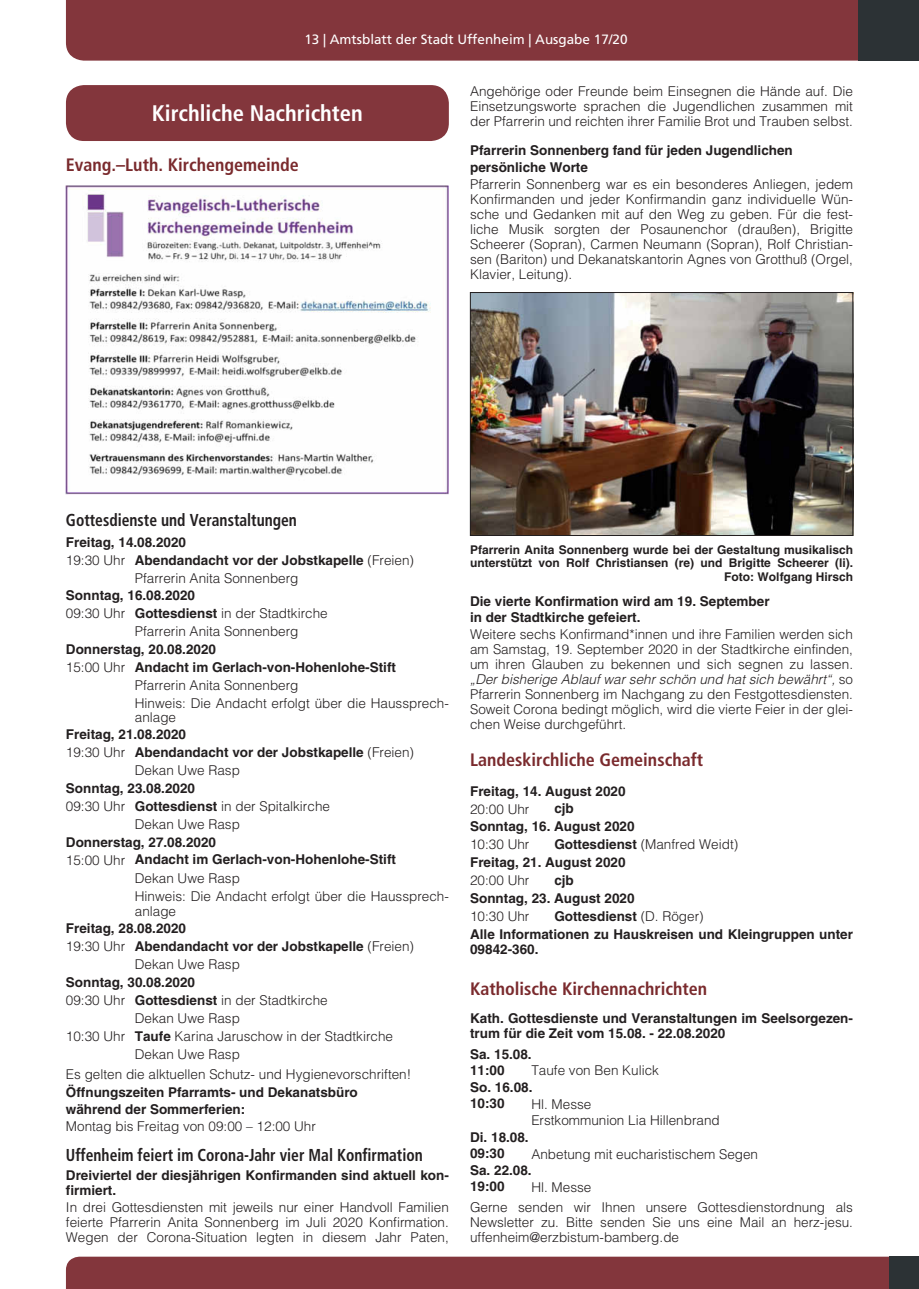
<style>
.page{position:relative;width:919px;height:1289px;background:#fff}
.page>*{position:absolute;margin:0;border:0;box-sizing:border-box;transform-origin:0 0}
.t1{font:700 condensed 22.5px "Frutiger LT";color:#fff}
.t2{font:700 condensed 18px "Frutiger LT";color:#7a2a2d}
.t3{font:700 condensed 17.25px "Frutiger LT";color:#231f20;scale:.9 1}
.t4{font:300 13.5px/15px "Helvetica LT";color:#231f20;text-align:justify}
.t5{font:700 13.5px/16.4px "Helvetica LT";color:#231f20}
.t6{font:13.5px "Frutiger LT";color:#fff}
.t7{font:700 12px/13.5px "Helvetica LT";color:#231f20;text-align:right}
.s1{font-weight:300}
.s2{font-weight:700}
.s3{font-style:italic}
</style>
<div class="page">
<div style="left:66px;top:1256px;width:823px;height:32px;background:#83363c"></div>
<div style="left:889px;top:1256px;width:29px;height:32px;background:#2c3235"></div>
<div style="left:66px;top:0;width:792px;height:61px;background:#83363c"></div>
<div style="left:858px;top:0;width:60px;height:61px;background:#2c3235"></div>
<img style="left:472px;top:294px;width:379px;height:239px">
<div style="left:470px;top:292px;width:383px;height:243px;border:1px solid #231f20"></div>
<div style="left:66px;top:85px;width:383px;height:56px;background:#83363c;border-radius:18px"></div>
<img style="left:66px;top:186px;width:383px;height:308px">
<p class="t6" style="left:304px;top:32px;width:325px">13 | Amtsblatt der Stadt Uffenheim | Ausgabe 17/20</p>
<p class="t4" style="left:470px;top:83px;width:384px">Angehörige oder Freunde beim Einsegnen die Hände auf. Die Einsetzungsworte sprachen die Jugendlichen zusammen mit der Pfarrerin und reichten ihrer Familie Brot und Trauben selbst.</p>
<p class="t5" style="left:470px;top:141px;width:324px;line-height:17.2px">Pfarrerin Sonnenberg fand für jeden Jugendlichen persönliche Worte</p>
<p class="t4" style="left:470px;top:177px;width:384px">Pfarrerin Sonnenberg war es ein besonderes Anliegen, jedem Konfirmanden und jeder Konfirmandin ganz individuelle Wün&shy;sche und Gedanken mit auf den Weg zu geben. Für die fest&shy;liche Musik sorgten der Posaunenchor (draußen), Brigitte Scheerer (Sopran), Carmen Neumann (Sopran), Rolf Christian&shy;sen (Bariton) und Dekanatskantorin Agnes von Grotthuß (Orgel, Klavier, Leitung).</p>
<h1 class="t1" style="left:152px;top:100px;width:212px">Kirchliche Nachrichten</h1>
<h2 class="t2" style="left:66px;top:154px;width:234px">Evang.–Luth. Kirchengemeinde</h2>
<p class="t3" style="left:66px;top:509px;width:258px">Gottesdienste und Veranstaltungen</p>
<p class="t5" style="left:66px;top:533px;width:122px">Freitag, 14.08.2020</p>
<p class="t5" style="left:66px;top:551px;width:349px"><span class="s1">19:30 Uhr</span> Abendandacht vor der Jobstkapelle <span class="s1">(Freien)</span></p>
<p class="t4" style="left:135px;top:570px;width:165px">Pfarrerin Anita Sonnenberg</p>
<p class="t5" style="left:66px;top:587px;width:131px">Sonntag, 16.08.2020</p>
<p class="t4" style="left:66px;top:606px;width:263px">09:30 Uhr <span class="s2">Gottesdienst</span> in der Stadtkirche</p>
<p class="t4" style="left:135px;top:624px;width:165px">Pfarrerin Anita Sonnenberg</p>
<p class="t5" style="left:66px;top:641px;width:152px">Donnerstag, 20.08.2020</p>
<p class="t5" style="left:66px;top:658px;width:331px"><span class="s1">15:00 Uhr</span> Andacht im Gerlach-von-Hohenlohe-Stift</p>
<p class="t4" style="left:135px;top:677px;width:165px">Pfarrerin Anita Sonnenberg</p>
<p class="t4" style="left:135px;top:695px;width:315px">Hinweis: Die Andacht erfolgt über die Haussprech-</p>
<p class="t4" style="left:135px;top:709px;width:43px">anlage</p>
<p class="t5" style="left:66px;top:726px;width:122px">Freitag, 21.08.2020</p>
<p class="t5" style="left:66px;top:744px;width:349px"><span class="s1">19:30 Uhr</span> Abendandacht vor der Jobstkapelle <span class="s1">(Freien)</span></p>
<p class="t4" style="left:135px;top:762px;width:107px">Dekan Uwe Rasp</p>
<p class="t5" style="left:66px;top:779px;width:131px">Sonntag, 23.08.2020</p>
<p class="t4" style="left:66px;top:798px;width:265px">09:30 Uhr <span class="s2">Gottesdienst</span> in der Spitalkirche</p>
<p class="t4" style="left:135px;top:816px;width:107px">Dekan Uwe Rasp</p>
<p class="t5" style="left:66px;top:833px;width:152px">Donnerstag, 27.08.2020</p>
<p class="t5" style="left:66px;top:851px;width:331px"><span class="s1">15:00 Uhr</span> Andacht im Gerlach-von-Hohenlohe-Stift</p>
<p class="t4" style="left:135px;top:870px;width:107px">Dekan Uwe Rasp</p>
<p class="t4" style="left:135px;top:888px;width:315px">Hinweis: Die Andacht erfolgt über die Haussprech-</p>
<p class="t4" style="left:135px;top:903px;width:43px">anlage</p>
<p class="t5" style="left:66px;top:920px;width:122px">Freitag, 28.08.2020</p>
<p class="t5" style="left:66px;top:938px;width:349px"><span class="s1">19:30 Uhr</span> Abendandacht vor der Jobstkapelle <span class="s1">(Freien)</span></p>
<p class="t4" style="left:135px;top:957px;width:107px">Dekan Uwe Rasp</p>
<p class="t5" style="left:66px;top:974px;width:131px">Sonntag, 30.08.2020</p>
<p class="t4" style="left:66px;top:992px;width:263px">09:30 Uhr <span class="s2">Gottesdienst</span> in der Stadtkirche</p>
<p class="t4" style="left:135px;top:1010px;width:107px">Dekan Uwe Rasp</p>
<p class="t4" style="left:66px;top:1028px;width:328px">10:30 Uhr <span class="s2">Taufe</span> Karina Jaruschow in der Stadtkirche</p>
<p class="t4" style="left:135px;top:1046px;width:107px">Dekan Uwe Rasp</p>
<p class="t4" style="left:66px;top:1066px;width:347px">Es gelten die alktuellen Schutz- und Hygienevorschriften!</p>
<p class="t5" style="left:66px;top:1082px;width:293px;line-height:17.1px">Öffnungszeiten Pfarramts- und Dekanatsbüro während der Sommerferien:</p>
<p class="t4" style="left:66px;top:1118px;width:251px">Montag bis Freitag von 09:00 – 12:00 Uhr</p>
<p class="t3" style="left:66px;top:1144px;width:398px">Uffenheim feiert im Corona-Jahr vier Mal Konfirmation</p>
<p class="t5" style="left:66px;top:1167px;width:384px;line-height:15px">Dreiviertel der diesjährigen Konfirmanden sind aktuell kon&shy;firmiert.</p>
<p class="t4" style="left:66px;top:1199px;width:384px">In drei Gottesdiensten mit jeweils nur einer Handvoll Familien feierte Pfarrerin Anita Sonnenberg im Juli 2020 Konfirmation.<br>Wegen der Corona-Situation legten in diesem Jahr Paten,</p>
<p class="t7" style="left:470px;top:542px;width:384px">Pfarrerin Anita Sonnenberg wurde bei der Gestaltung musikalisch unterstützt von Rolf Christiansen (re) und Brigitte Scheerer (li).<br>Foto: Wolfgang Hirsch</p>
<p class="t5" style="left:470px;top:593px;width:301px;line-height:15.8px">Die vierte Konfirmation wird am 19. September in der Stadtkirche gefeiert.</p>
<p class="t4" style="left:470px;top:627px;width:384px">Weitere sechs Konfirmand*innen und ihre Familien werden sich am Samstag, 19. September 2020 in der Stadtkirche einfinden, um ihren Glauben zu bekennen und sich segnen zu lassen. <span class="s3">„Der bisherige Ablauf war sehr schön und hat sich bewährt“,</span> so Pfarrerin Sonnenberg im Nachgang zu den Festgottesdiensten.<br>Soweit Corona bedingt möglich, wird die vierte Feier in der glei&shy;chen Weise durchgeführt.</p>
<h2 class="t2" style="left:470px;top:749px;width:234px">Landeskirchliche Gemeinschaft</h2>
<p class="t5" style="left:470px;top:782px;width:157px">Freitag, 14. August 2020</p>
<p class="t4" style="left:470px;top:801px;width:61px">20:00 Uhr</p>
<p class="t5" style="left:470px;top:799px;width:166px;line-height:18px;text-indent:84px">cjb<br>Sonntag, 16. August 2020</p>
<p class="t4" style="left:470px;top:837px;width:61px">10:30 Uhr</p>
<p class="t5" style="left:470px;top:835px;width:269px;line-height:17.7px;text-indent:84px">Gottesdienst <span class="s1">(Manfred Weidt)<br></span>Freitag, 21. August 2020</p>
<p class="t4" style="left:470px;top:872px;width:61px">20:00 Uhr</p>
<p class="t5" style="left:470px;top:870px;width:166px;line-height:18px;text-indent:84px">cjb<br>Sonntag, 23. August 2020</p>
<p class="t4" style="left:470px;top:908px;width:61px">10:30 Uhr</p>
<p class="t5" style="left:470px;top:907px;width:384px;line-height:17.7px;text-indent:84px">Gottesdienst <span class="s1">(D. Röger)<br></span>Alle Informationen zu Hauskreisen und Kleingruppen unter</p>
<p class="t5" style="left:470px;top:940px;width:70px">09842-360.</p>
<h2 class="t2" style="left:470px;top:978px;width:238px">Katholische Kirchennachrichten</h2>
<p class="t5" style="left:470px;top:1010px;width:384px;line-height:15px">Kath. Gottesdienste und Veranstaltungen im Seelsorgezen&shy;trum für die Zeit vom 15.08. - 22.08.2020</p>
<p class="t5" style="left:470px;top:1045px;width:63px">Sa. 15.08.<br>11:00</p>
<p class="t4" style="left:531px;top:1062px;width:129px">Taufe von Ben Kulick</p>
<p class="t5" style="left:470px;top:1078px;width:64px">So. 16.08.<br>10:30</p>
<p class="t4" style="left:531px;top:1095px;width:190px;line-height:16.8px">Hl. Messe<br>Erstkommunion Lia Hillenbrand</p>
<p class="t5" style="left:470px;top:1128px;width:60px">Di. 18.08.<br>09:30</p>
<p class="t4" style="left:531px;top:1146px;width:228px">Anbetung mit eucharistischem Segen</p>
<p class="t5" style="left:470px;top:1161px;width:63px">Sa. 22.08.<br>19:00</p>
<p class="t4" style="left:470px;top:1176px;width:384px;line-height:20.2px;text-indent:61px">Hl. Messe<br>Gerne senden wir Ihnen unsere Gottesdienstordnung als</p>
<p class="t4" style="left:470px;top:1214px;width:384px">Newsletter zu. Bitte senden Sie uns eine Mail an herz-jesu. uffenheim@erzbistum-bamberg.de</p>
</div>
